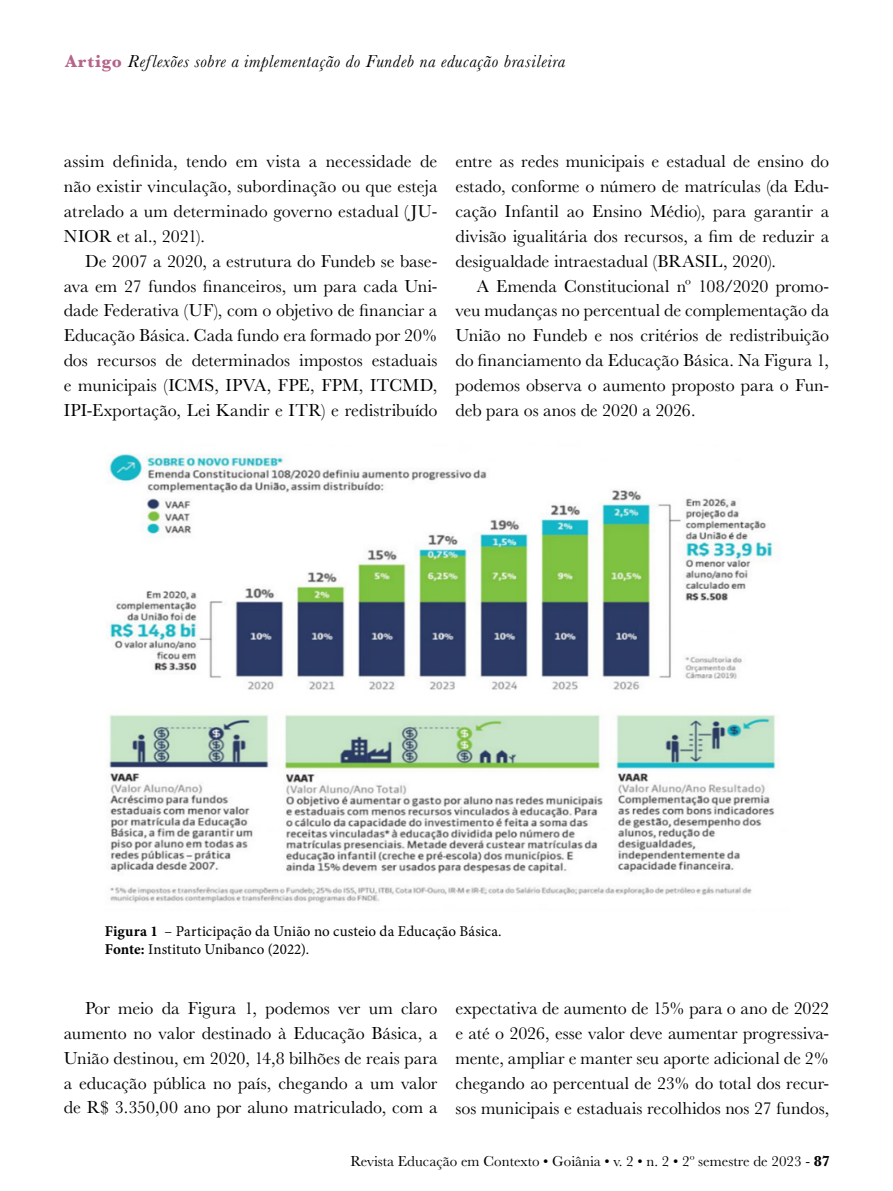
<style>
.page{position:relative;width:893px;height:1191px;background:#fff}
.page>*{position:absolute;margin:0;border:0;box-sizing:border-box;transform-origin:0 0}
.t1{font:18px/24.9px "Baskerville MT Std";color:#000;text-align:justify}
.t2{font:italic 18px "Baskerville MT Std";letter-spacing:.03em;color:#000}
.t3{font:15px/18px "Minion Pro";letter-spacing:.005em;color:#000}
.t4{font:15px "Baskerville MT Std";color:#000}
.s1{font-weight:700;font-style:normal;color:#b5648a}
.s2{font-weight:700}
</style>
<div class="page">
<img style="left:106px;top:454px;width:674px;height:449px">
<p class="t2" style="left:65px;top:51px;width:501px"><span class="s1">Artigo</span> Reflexões sobre a implementação do Fundeb na educação brasileira</p>
<p class="t1" style="left:64px;top:149px;width:375px">assim definida, tendo em vista a necessidade de não existir vinculação, subordinação ou que esteja atrelado a um determinado governo estadual (JU-NIOR et al., 2021).</p>
<p class="t1" style="left:64px;top:248px;width:375px;text-indent:21px">De 2007 a 2020, a estrutura do Fundeb se base&shy;ava em 27 fundos financeiros, um para cada Uni&shy;dade Federativa (UF), com o objetivo de financiar a Educação Básica. Cada fundo era formado por 20% dos recursos de determinados impostos estaduais e municipais (ICMS, IPVA, FPE, FPM, ITCMD, IPI-Exportação, Lei Kandir e ITR) e redistribuído</p>
<p class="t1" style="left:455px;top:149px;width:375px">entre as redes municipais e estadual de ensino do estado, conforme o número de matrículas (da Edu&shy;cação Infantil ao Ensino Médio), para garantir a divisão igualitária dos recursos, a fim de reduzir a desigualdade intraestadual (BRASIL, 2020).</p>
<p class="t1" style="left:455px;top:273px;width:375px;text-indent:21px">A Emenda Constitucional nº 108/2020 promo&shy;veu mudanças no percentual de complementação da União no Fundeb e nos critérios de redistribuição do financiamento da Educação Básica. Na Figura 1, podemos observa o aumento proposto para o Fun&shy;deb para os anos de 2020 a 2026.</p>
<p class="t3" style="left:105px;top:922px;width:398px"><span class="s2">Figura 1</span> – Participação da União no custeio da Educação Básica.<br><span class="s2">Fonte:</span> Instituto Unibanco (2022).</p>
<p class="t1" style="left:64px;top:995px;width:375px;text-indent:21px">Por meio da Figura 1, podemos ver um claro aumento no valor destinado à Educação Básica, a União destinou, em 2020, 14,8 bilhões de reais para a educação pública no país, chegando a um valor de R$ 3.350,00 ano por aluno matriculado, com a</p>
<p class="t1" style="left:455px;top:995px;width:375px">expectativa de aumento de 15% para o ano de 2022 e até o 2026, esse valor deve aumentar progressiva&shy;mente, ampliar e manter seu aporte adicional de 2% chegando ao percentual de 23% do total dos recur&shy;sos municipais e estaduais recolhidos nos 27 fundos,</p>
<p class="t4" style="left:350px;top:1152px;width:481px">Revista Educação em Contexto • Goiânia • v. 2 • n. 2 • 2º semestre de 2023 - <span class="s2">87</span></p>
</div>
